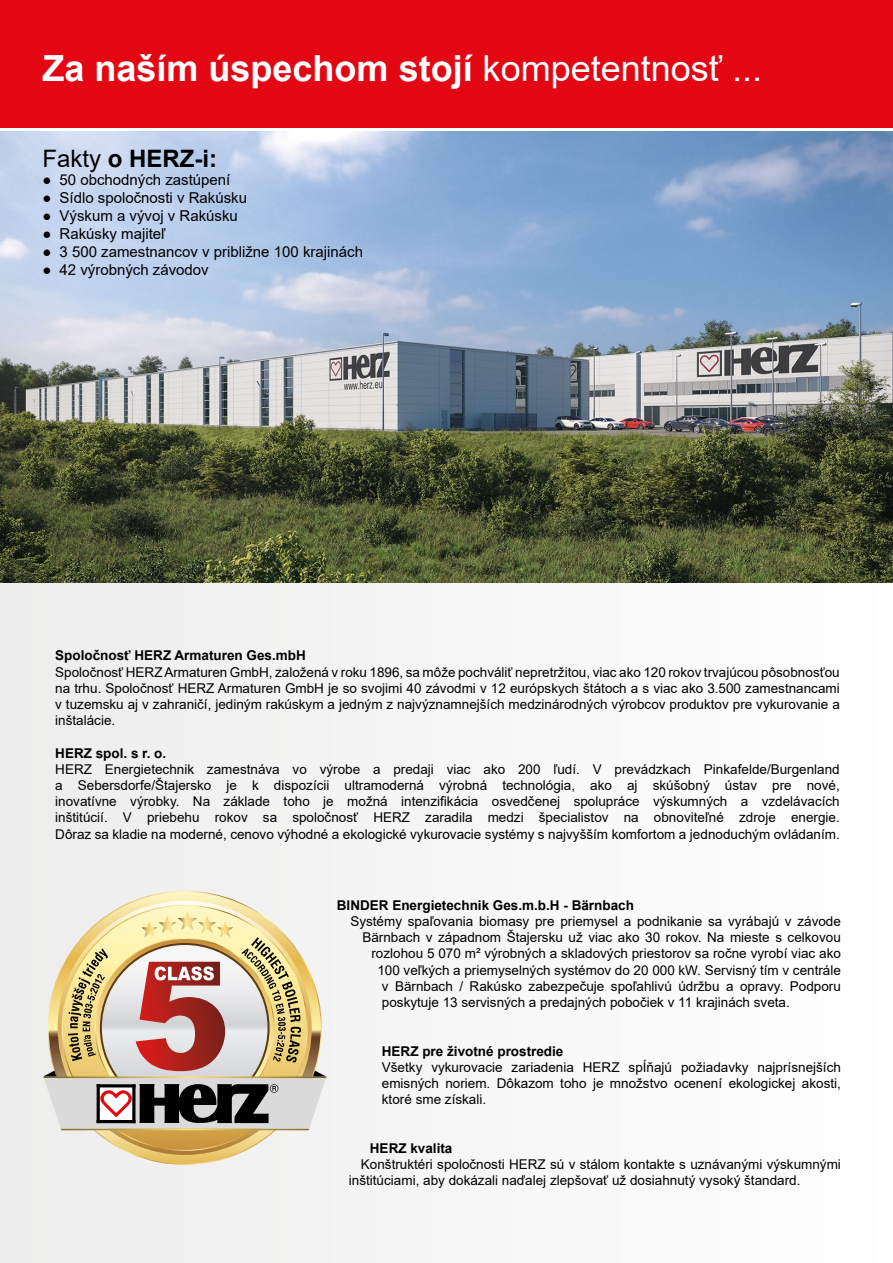
<style>
.page{position:relative;width:893px;height:1263px;background:#fff}
.page>*{position:absolute;margin:0;border:0;box-sizing:border-box;transform-origin:0 0}
.t1{font:700 36px "Arial";color:#fff}
.t2{font:700 24px "Arial";color:#000}
.t3{font:15px "Arial";color:#000}
.t4{font:13.5px/16.2px "Arial";color:#000;text-align:justify}
.t5{font:700 13.5px "Arial";color:#000}
.s1{font-weight:400}
</style>
<div class="page">
<div style="left:0;top:0;width:893px;height:128px;background:#e30613"></div>
<div style="left:0;top:583px;width:893px;height:680px;background:#f7f7f7"></div>
<img style="left:0;top:132px;width:893px;height:451px">
<svg style="left:49px;top:892px;width:272px;height:272px;background:#f1d991"></svg>
<svg style="left:58px;top:901px;width:254px;height:254px;background:#dec38c"></svg>
<svg style="left:63px;top:906px;width:244px;height:244px;background:#e6c982"></svg>
<img style="left:177px;top:910px;width:20px;height:20px">
<img style="left:158px;top:915px;width:18px;height:18px">
<img style="left:141px;top:921px;width:16px;height:16px">
<img style="left:198px;top:915px;width:18px;height:18px">
<img style="left:217px;top:921px;width:16px;height:16px">
<svg style="left:43px;top:937px;width:283px;height:193px"></svg>
<h1 class="t1" style="left:43px;top:43px;width:721px">Za naším úspechom stojí <span class="s1">kompetentnosť ...</span></h1>
<h2 class="t2" style="left:43px;top:142px;width:176px"><span class="s1">Fakty</span> o HERZ-i:</h2>
<p class="t3" style="left:43px;top:170px;width:189px">● 50 obchodných zastúpení</p>
<p class="t3" style="left:43px;top:188px;width:206px">● Sídlo spoločnosti v Rakúsku</p>
<p class="t3" style="left:43px;top:206px;width:197px">● Výskum a vývoj v Rakúsku</p>
<p class="t3" style="left:43px;top:224px;width:125px">● Rakúsky majiteľ</p>
<p class="t3" style="left:43px;top:242px;width:322px">● 3 500 zamestnancov v približne 100 krajinách</p>
<p class="t3" style="left:43px;top:260px;width:168px">● 42 výrobných závodov</p>
<p class="t5" style="left:55px;top:646px;width:252px">Spoločnosť HERZ Armaturen Ges.mbH</p>
<p class="t4" style="left:55px;top:664px;width:786px">Spoločnosť HERZ Armaturen GmbH, založená v roku 1896, sa môže pochváliť nepretržitou, viac ako 120 rokov trvajúcou pôsobnosťou na trhu. Spoločnosť HERZ Armaturen GmbH je so svojimi 40 závodmi v 12 európskych štátoch a s viac ako 3.500 zamestnancami v tuzemsku aj v zahraničí, jediným rakúskym a jedným z najvýznamnejších medzinárodných výrobcov produktov pre vykurovanie a inštalácie.</p>
<p class="t5" style="left:55px;top:743px;width:113px">HERZ spol. s r. o.</p>
<p class="t4" style="left:55px;top:761px;width:786px">HERZ Energietechnik zamestnáva vo výrobe a predaji viac ako 200 ľudí. V prevádzkach Pinkafelde/Burgenland a Sebersdorfe/Štajersko je k dispozícii ultramoderná výrobná technológia, ako aj skúšobný ústav pre nové, inovatívne výrobky. Na základe toho je možná intenzifikácia osvedčenej spolupráce výskumných a vzdelávacích inštitúcií. V priebehu rokov sa spoločnosť HERZ zaradila medzi špecialistov na obnoviteľné zdroje energie.<br>Dôraz sa kladie na moderné, cenovo výhodné a ekologické vykurovacie systémy s najvyšším komfortom a jednoduchým ovládaním.</p>
<p class="t5" style="left:337px;top:895px;width:299px">BINDER Energietechnik Ges.m.b.H - Bärnbach</p>
<p class="t4" style="left:350px;top:913px;width:492px">Systémy spaľovania biomasy pre priemysel a podnikanie sa vyrábajú v závode</p>
<p class="t4" style="left:362px;top:929px;width:480px">Bärnbach v západnom Štajersku už viac ako 30 rokov. Na mieste s celkovou</p>
<p class="t4" style="left:371px;top:945px;width:471px">rozlohou 5 070 m² výrobných a skladových priestorov sa ročne vyrobí viac ako</p>
<p class="t4" style="left:377px;top:962px;width:465px">100 veľkých a priemyselných systémov do 20 000 kW. Servisný tím v centrále</p>
<p class="t4" style="left:382px;top:978px;width:460px">v Bärnbach / Rakúsko zabezpečuje spoľahlivú údržbu a opravy. Podporu</p>
<p class="t4" style="left:382px;top:994px;width:409px">poskytuje 13 servisných a predajných pobočiek v 11 krajinách sveta.</p>
<p class="t5" style="left:382px;top:1041px;width:183px">HERZ pre životné prostredie</p>
<p class="t4" style="left:382px;top:1059px;width:460px">Všetky vykurovacie zariadenia HERZ spÍňajú požiadavky najprísnejších emisných noriem. Dôkazom toho je množstvo ocenení ekologickej akosti, ktoré sme získali.</p>
<p class="t5" style="left:370px;top:1138px;width:84px">HERZ kvalita</p>
<p class="t4" style="left:349px;top:1156px;width:493px;text-indent:12px">Konštruktéri spoločnosti HERZ sú v stálom kontakte s uznávanými výskumnými inštitúciami, aby dokázali naďalej zlepšovať už dosiahnutý vysoký štandard.</p>
</div>
